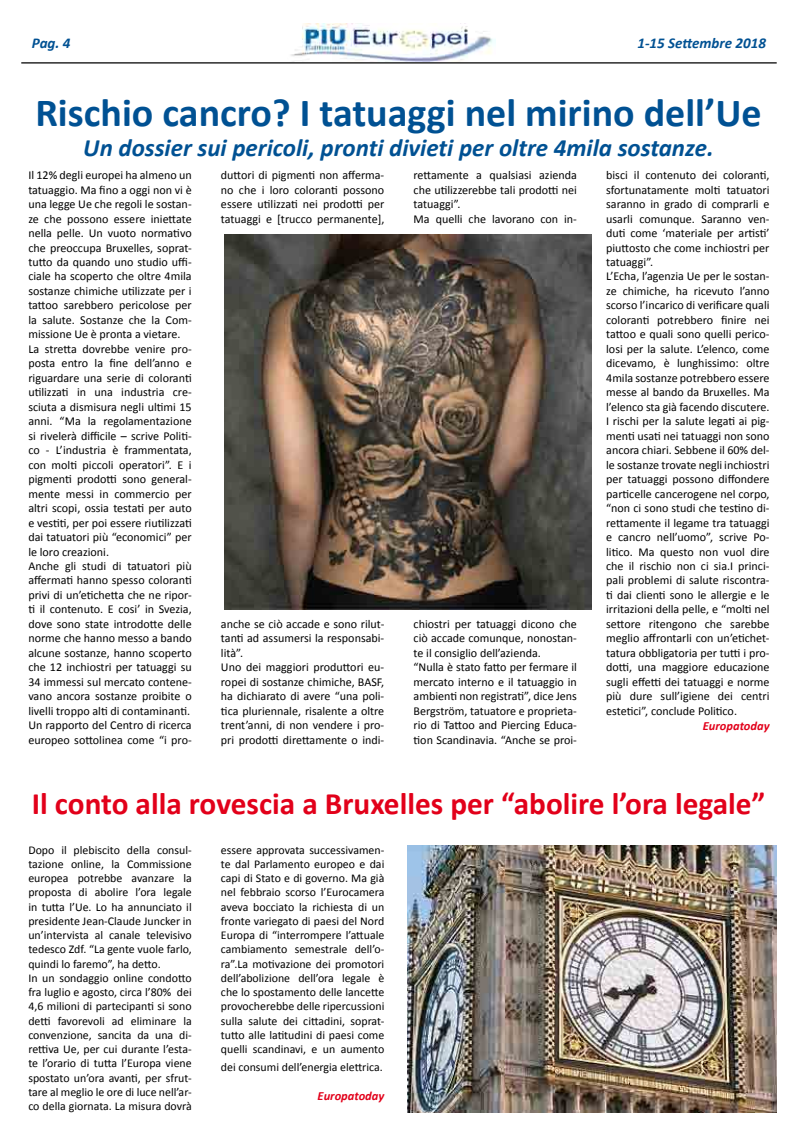
<style>
.page{position:relative;width:798px;height:1134px;background:#fff}
.page>*{position:absolute;margin:0;border:0;box-sizing:border-box;transform-origin:0 0}
.t1{font:700 40px "Calibri";color:#005193}
.t2{font:700 31.25px "Calibri";color:#e2001a}
.t3{font:italic 700 25px "Calibri";color:#005193}
.t4{font:italic 700 15px "Calibri";color:#005193}
.t5{font:italic 700 12.5px "Calibri";color:#e2001a}
.t6{font:12px/14.5px "Calibri";color:#000}
.t7{font:11.88px/14.2px "Calibri";color:#000}
</style>
<div class="page">
<img style="left:291px;top:24px;width:204px;height:38px">
<hr style="left:21px;top:62px;width:755px;height:2px;background:#000">
<img style="left:224px;top:235px;width:367px;height:374px">
<img style="left:407px;top:846px;width:369px;height:267px">
<p class="t4" style="left:32px;top:33px;width:40px">Pag. 4</p>
<p class="t4" style="left:637px;top:33px;width:130px">1-15 Settembre 2018</p>
<h1 class="t1" style="left:35px;top:87px;width:727px">Rischio cancro? I tatuaggi nel mirino dell’Ue</h1>
<h3 class="t3" style="left:83px;top:132px;width:631px">Un dossier sui pericoli, pronti divieti per oltre 4mila sostanze.</h3>
<p class="t6" style="left:28px;top:168px;width:165px">Il 12% degli europei ha almeno un tatuaggio. Ma fino a oggi non vi è una legge Ue che regoli le sostan&shy;ze che possono essere iniettate nella pelle. Un vuoto normativo che preoccupa Bruxelles, soprat&shy;tutto da quando uno studio uffi&shy;ciale ha scoperto che oltre 4mila sostanze chimiche utilizzate per i tattoo sarebbero pericolose per la salute. Sostanze che la Com&shy;missione Ue è pronta a vietare.<br>La stretta dovrebbe venire pro&shy;posta entro la fine dell’anno e riguardare una serie di coloranti utilizzati in una industria cre&shy;sciuta a dismisura negli ultimi 15 anni. “Ma la regolamentazione si rivelerà difficile – scrive Politi&shy;co - L’industria è frammentata, con molti piccoli operatori”. E i pigmenti prodotti sono general&shy;mente messi in commercio per altri scopi, ossia testati per auto e vestiti, per poi essere riutilizzati dai tatuatori più “economici” per le loro creazioni.<br>Anche gli studi di tatuatori più affermati hanno spesso coloranti privi di un’etichetta che ne ripor&shy;ti il contenuto. E cosi’ in Svezia, dove sono state introdotte delle norme che hanno messo a bando alcune sostanze, hanno scoperto che 12 inchiostri per tatuaggi su<br>34 immessi sul mercato contene&shy;vano ancora sostanze proibite o livelli troppo alti di contaminanti.<br>Un rapporto del Centro di ricerca europeo sottolinea come “i pro-</p>
<p class="t6" style="left:221px;top:168px;width:165px;text-align:justify">duttori di pigmenti non afferma&shy;no che i loro coloranti possono essere utilizzati nei prodotti per tatuaggi e [trucco permanente],</p>
<p class="t6" style="left:221px;top:617px;width:165px">anche se ciò accade e sono rilut&shy;tanti ad assumersi la responsabi&shy;lità”.<br>Uno dei maggiori produttori eu&shy;ropei di sostanze chimiche, BASF, ha dichiarato di avere “una poli&shy;tica pluriennale, risalente a oltre trent’anni, di non vendere i pro&shy;pri prodotti direttamente o indi-</p>
<p class="t6" style="left:413px;top:168px;width:165px">rettamente a qualsiasi azienda che utilizzerebbe tali prodotti nei tatuaggi”.<br>Ma quelli che lavorano con in-</p>
<p class="t6" style="left:413px;top:617px;width:165px">chiostri per tatuaggi dicono che ciò accade comunque, nonostan&shy;te il consiglio dell’azienda.<br>“Nulla è stato fatto per fermare il mercato interno e il tatuaggio in ambienti non registrati”, dice Jens Bergström, tatuatore e proprieta&shy;rio di Tattoo and Piercing Educa&shy;tion Scandinavia. “Anche se proi-</p>
<p class="t6" style="left:606px;top:168px;width:165px">bisci il contenuto dei coloranti, sfortunatamente molti tatuatori saranno in grado di comprarli e usarli comunque. Saranno ven&shy;duti come ‘materiale per artisti’ piuttosto che come inchiostri per tatuaggi”.<br>L’Echa, l’agenzia Ue per le sostan&shy;ze chimiche, ha ricevuto l’anno scorso l’incarico di verificare quali coloranti potrebbero finire nei tattoo e quali sono quelli perico&shy;losi per la salute. L’elenco, come dicevamo, è lunghissimo: oltre 4mila sostanze potrebbero essere messe al bando da Bruxelles. Ma l’elenco sta già facendo discutere.<br>I rischi per la salute legati ai pig&shy;menti usati nei tatuaggi non sono ancora chiari. Sebbene il 60% del&shy;le sostanze trovate negli inchiostri per tatuaggi possono diffondere particelle cancerogene nel corpo, “non ci sono studi che testino di&shy;rettamente il legame tra tatuaggi e cancro nell’uomo”, scrive Po&shy;litico. Ma questo non vuol dire che il rischio non ci sia.I princi&shy;pali problemi di salute riscontra&shy;ti dai clienti sono le allergie e le irritazioni della pelle, e “molti nel settore ritengono che sarebbe meglio affrontarli con un’etichet&shy;tatura obbligatoria per tutti i pro&shy;dotti, una maggiore educazione sugli effetti dei tatuaggi e norme più dure sull’igiene dei centri estetici”, conclude Politico.</p>
<p class="t5" style="left:702px;top:718px;width:68px">Europatoday</p>
<h2 class="t2" style="left:32px;top:784px;width:734px">Il conto alla rovescia a Bruxelles per “abolire l’ora legale”</h2>
<p class="t7" style="left:28px;top:842px;width:165px">Dopo il plebiscito della consul&shy;tazione online, la Commissione europea potrebbe avanzare la proposta di abolire l’ora legale in tutta l’Ue. Lo ha annunciato il presidente Jean-Claude Juncker in un’intervista al canale televisivo tedesco Zdf. “La gente vuole farlo, quindi lo faremo”, ha detto.<br>In un sondaggio online condotto fra luglio e agosto, circa l’80% dei 4,6 milioni di partecipanti si sono detti favorevoli ad eliminare la convenzione, sancita da una di&shy;rettiva Ue, per cui durante l’esta&shy;te l’orario di tutta l’Europa viene spostato un’ora avanti, per sfrut&shy;tare al meglio le ore di luce nell’ar&shy;co della giornata. La misura dovrà</p>
<p class="t7" style="left:221px;top:842px;width:165px;text-align:justify">essere approvata successivamen&shy;te dal Parlamento europeo e dai capi di Stato e di governo. Ma già nel febbraio scorso l’Eurocamera aveva bocciato la richiesta di un fronte variegato di paesi del Nord Europa di “interrompere l’attuale cambiamento semestrale dell’o&shy;ra”.La motivazione dei promotori dell’abolizione dell’ora legale è che lo spostamento delle lancette provocherebbe delle ripercussioni sulla salute dei cittadini, soprat&shy;tutto alle latitudini di paesi come quelli scandinavi, e un aumento</p>
<p class="t7" style="left:221px;top:1060px;width:163px">dei consumi dell’energia elettrica.</p>
<p class="t5" style="left:317px;top:1088px;width:68px">Europatoday</p>
</div>
